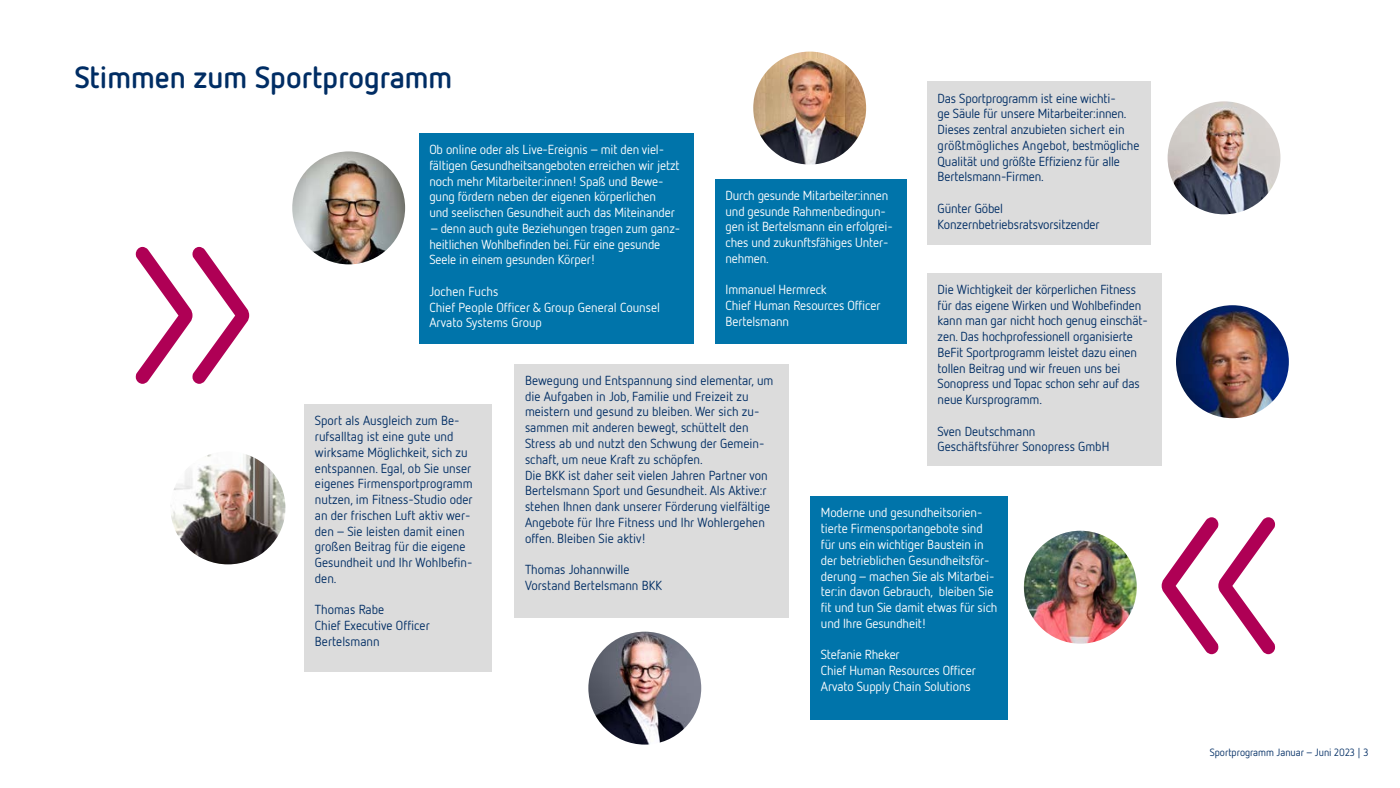
<style>
.page{position:relative;width:1400px;height:788px;background:#fff}
.page>*{position:absolute;margin:0;border:0;box-sizing:border-box;transform-origin:0 0}
.t1{font:700 30.62px "Netto OT";color:#002d64}
.t2{font:13.12px/15.8px "Netto OT";color:#002d64}
.t3{font:13.12px/15.8px "Netto OT";letter-spacing:-.01em;color:#fff}
.t4{font:10.5px "Netto OT";color:#002d64}
</style>
<div class="page">
<svg style="left:136px;top:247px;width:113px;height:137px"></svg>
<svg style="left:1162px;top:517px;width:113px;height:137px"></svg>
<div style="left:419px;top:133px;width:275px;height:210px;background:#0074aa"></div>
<div style="left:715px;top:179px;width:191px;height:164px;background:#0074aa"></div>
<div style="left:927px;top:82px;width:224px;height:163px;background:#dcdcdc"></div>
<div style="left:927px;top:273px;width:235px;height:193px;background:#dcdcdc"></div>
<div style="left:514px;top:364px;width:275px;height:254px;background:#dcdcdc"></div>
<div style="left:810px;top:496px;width:198px;height:224px;background:#0074aa"></div>
<div style="left:304px;top:404px;width:188px;height:268px;background:#dcdcdc"></div>
<img style="left:171px;top:454px;width:114px;height:110px">
<img style="left:1176px;top:305px;width:113px;height:113px;border-radius:56px">
<img style="left:753px;top:52px;width:113px;height:112px;border-radius:56px">
<img style="left:1168px;top:101px;width:112px;height:113px;border-radius:56px">
<img style="left:292px;top:151px;width:113px;height:113px;border-radius:56px">
<img style="left:588px;top:631px;width:113px;height:113px;border-radius:56px">
<img style="left:1024px;top:530px;width:113px;height:113px;border-radius:56px">
<h1 class="t1" style="left:74px;top:57px;width:379px">Stimmen zum Sportprogramm</h1>
<p class="t2" style="left:938px;top:90px;width:203px">Das Sportprogramm ist eine wichti-<br>ge Säule für unsere Mitarbeiter:innen.<br>Dieses zentral anzubieten sichert ein größtmögliches Angebot, bestmögliche Qualität und größte Effizienz für alle Bertelsmann-Firmen.</p>
<p class="t2" style="left:938px;top:200px;width:164px">Günter Göbel<br>Konzernbetriebsratsvorsitzender</p>
<p class="t3" style="left:429px;top:141px;width:252px">Ob online oder als Live-Ereignis – mit den viel&shy;fältigen Gesundheitsangeboten erreichen wir jetzt noch mehr Mitarbeiter:innen! Spaß und Bewe&shy;gung fördern neben der eigenen körperlichen<br>und seelischen Gesundheit auch das Miteinander</p>
<p class="t3" style="left:429px;top:220px;width:252px">– denn auch gute Beziehungen tragen zum ganz&shy;heitlichen Wohlbefinden bei. Für eine gesunde<br>Seele in einem gesunden Körper!</p>
<p class="t3" style="left:429px;top:283px;width:232px">Jochen Fuchs<br>Chief People Officer &amp; Group General Counsel<br>Arvato Systems Group</p>
<p class="t3" style="left:726px;top:187px;width:169px">Durch gesunde Mitarbeiter:innen und gesunde Rahmenbedingun&shy;gen ist Bertelsmann ein erfolgrei&shy;ches und zukunftsfähiges Unter&shy;nehmen.</p>
<p class="t3" style="left:726px;top:281px;width:157px">Immanuel Hermreck<br>Chief Human Resources Officer<br>Bertelsmann</p>
<p class="t2" style="left:938px;top:281px;width:212px">Die Wichtigkeit der körperlichen Fitness für das eigene Wirken und Wohlbefinden kann man gar nicht hoch genug einschät&shy;zen. Das hochprofessionell organisierte BeFit Sportprogramm leistet dazu einen tollen Beitrag und wir freuen uns bei Sonopress und Topac schon sehr auf das neue Kursprogramm.</p>
<p class="t2" style="left:938px;top:423px;width:173px">Sven Deutschmann<br>Geschäftsführer Sonopress GmbH</p>
<p class="t2" style="left:525px;top:372px;width:250px">Bewegung und Entspannung sind elementar, um die Aufgaben in Job, Familie und Freizeit zu meistern und gesund zu bleiben. Wer sich zu&shy;sammen mit anderen bewegt, schüttelt den Stress ab und nutzt den Schwung der Gemein&shy;schaft, um neue Kraft zu schöpfen.<br>Die BKK ist daher seit vielen Jahren Partner von Bertelsmann Sport und Gesundheit. Als Aktive:r stehen Ihnen dank unserer Förderung vielfältige Angebote für Ihre Fitness und Ihr Wohlergehen offen. Bleiben Sie aktiv!</p>
<p class="t2" style="left:525px;top:561px;width:138px">Thomas Johannwille<br>Vorstand Bertelsmann BKK</p>
<p class="t2" style="left:315px;top:412px;width:159px">Sport als Ausgleich zum Be&shy;rufsalltag ist eine gute und wirksame Möglichkeit, sich zu entspannen. Egal, ob Sie unser eigenes Firmensportprogramm nutzen, im Fitness-Studio oder an der frischen Luft aktiv wer&shy;den – Sie leisten damit einen großen Beitrag für die eigene<br>Gesundheit und Ihr Wohlbefin&shy;den.</p>
<p class="t2" style="left:315px;top:601px;width:116px">Thomas Rabe<br>Chief Executive Officer<br>Bertelsmann</p>
<p class="t3" style="left:821px;top:504px;width:178px">Moderne und gesundheitsorien&shy;tierte Firmensportangebote sind für uns ein wichtiger Baustein in der betrieblichen Gesundheitsför&shy;derung – machen Sie als Mitarbei&shy;ter:in davon Gebrauch, bleiben Sie fit und tun Sie damit etwas für sich und Ihre Gesundheit!</p>
<p class="t3" style="left:821px;top:646px;width:157px">Stefanie Rheker<br>Chief Human Resources Officer<br>Arvato Supply Chain Solutions</p>
<p class="t4" style="left:1210px;top:746px;width:160px">Sportprogramm Januar – Juni 2023 | 3</p>
</div>
